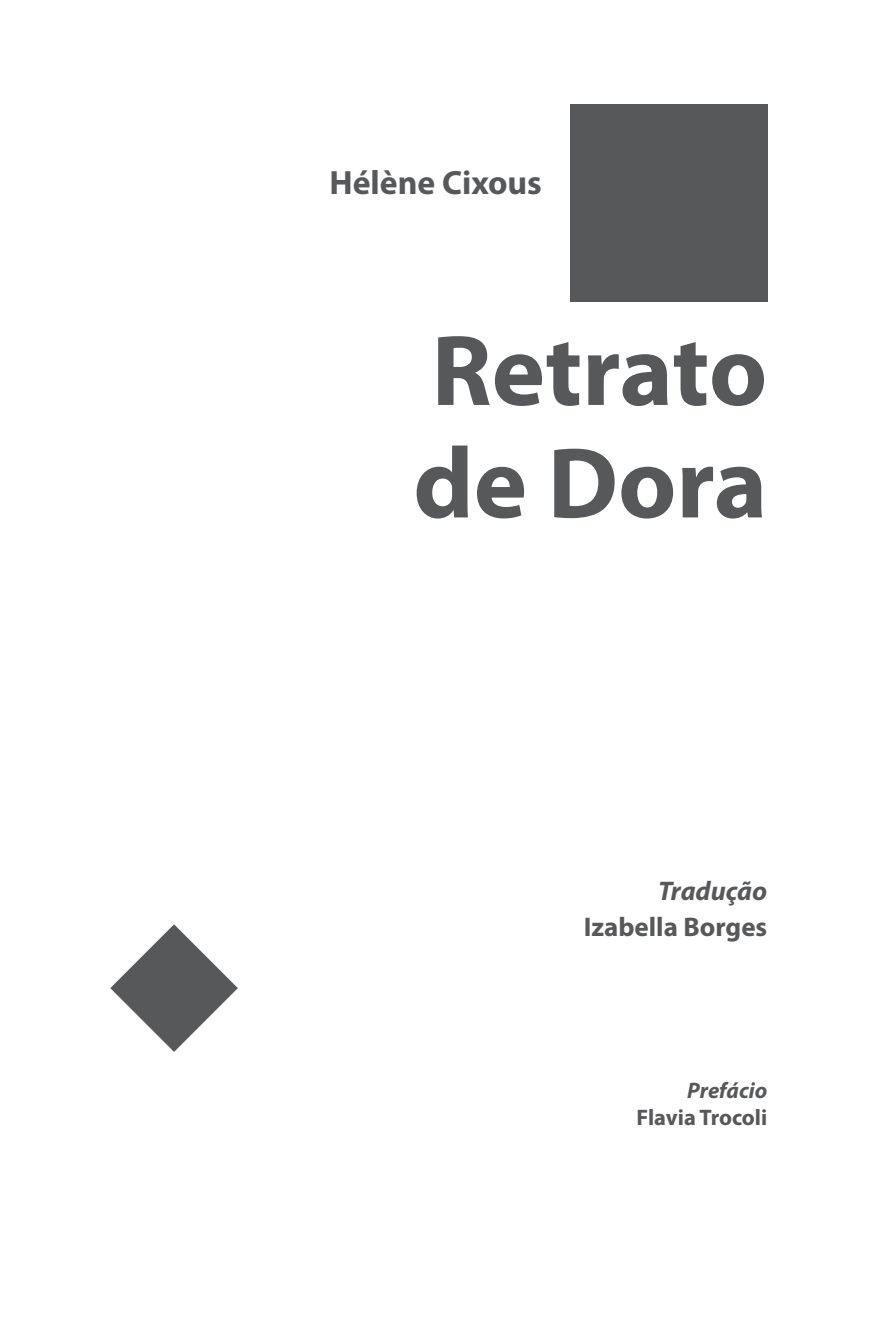
<style>
.page{position:relative;width:872px;height:1332px;background:#fff}
.page>*{position:absolute;margin:0;border:0;box-sizing:border-box;transform-origin:0 0}
.t1{font:700 101.25px/112.5px "Myriad Pro";color:#57585a}
.t2{font:700 33.75px "Myriad Pro";color:#57585a}
.t3{font:700 27px "Myriad Pro";color:#57585a}
.t4{font:italic 700 27px "Myriad Pro";color:#57585a}
.t5{font:700 22.5px "Myriad Pro";color:#57585a}
.t6{font:italic 700 22.5px "Myriad Pro";color:#57585a}
</style>
<div class="page">
<div style="left:570px;top:105px;width:197px;height:197px;background:#57585a"></div>
<svg style="left:110px;top:924px;width:128px;height:128px"></svg>
<p class="t2" style="left:330px;top:160px;width:214px">Hélène Cixous</p>
<h1 class="t1" style="left:413px;top:311px;width:355px">Retrato de Dora</h1>
<p class="t4" style="left:658px;top:876px;width:111px">Tradução</p>
<p class="t3" style="left:584px;top:909px;width:185px">Izabella Borges</p>
<p class="t6" style="left:687px;top:1078px;width:82px">Prefácio</p>
<p class="t5" style="left:636px;top:1103px;width:132px">Flavia Trocoli</p>
</div>
